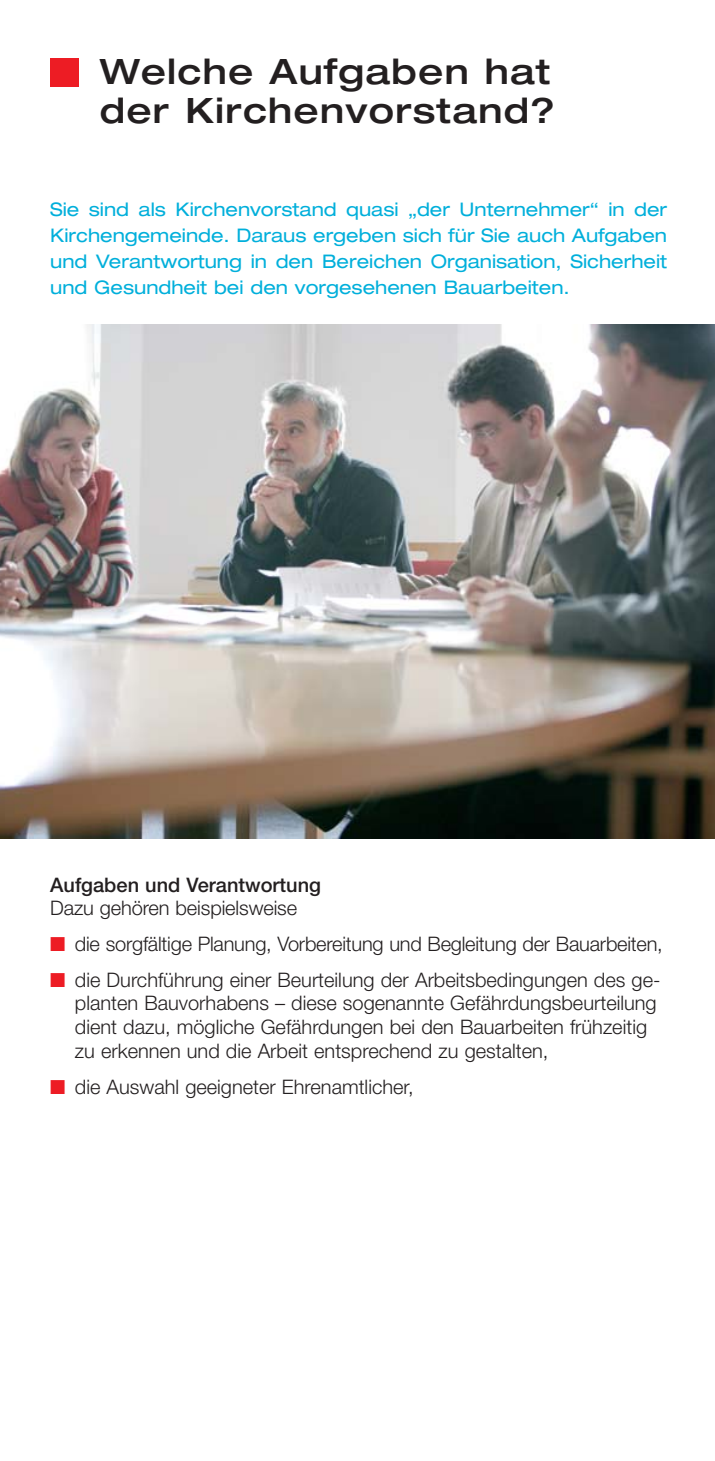
<style>
.page{position:relative;width:715px;height:1461px;background:#fff}
.page>*{position:absolute;margin:0;border:0;box-sizing:border-box;transform-origin:0 0}
.t1{font:500 expanded 35px/38.8px "Helvetica Neue";letter-spacing:.035em;color:#231f20}
.t2{font:300 20px/23.8px "Helvetica Neue";color:#231f20}
.t3{font:500 20px "Helvetica Neue";color:#231f20}
.t4{font:expanded 18.75px/26px "Helvetica Neue";color:#00afdb;text-align:justify}
.s1{color:#ed1c24}
</style>
<div class="page">
<img style="left:0;top:58px;width:714px;height:781px">
<h1 class="t1" style="left:100px;top:55px;width:456px">Welche Aufgaben hat der Kirchenvorstand?</h1>
<p class="t4" style="left:50px;top:198px;width:618px">Sie sind als Kirchenvorstand quasi „der Unternehmer“ in der Kir chengemeinde. Daraus ergeben sich für Sie auch Auf ga ben und Verantwortung in den Bereichen Organisation, Sicherheit und Ge sund heit bei den vorgesehenen Bauarbeiten.</p>
<p class="t3" style="left:50px;top:877px;width:272px">Aufgaben und Verantwortung</p>
<p class="t2" style="left:50px;top:898px;width:248px">Dazu gehören beispielsweise</p>
<p class="t2" style="left:50px;top:933px;width:614px"><span class="s1">■</span> die sorgfältige Planung, Vorbereitung und Begleitung der Bauarbeiten,</p>
<p class="t2" style="left:75px;top:969px;width:587px;text-indent:-25px"><span class="s1">■</span> die Durchführung einer Beurteilung der Arbeitsbedingungen des ge - planten Bauvorhabens – diese sogenannte Gefähr dungs be ur tei lung dient dazu, mögliche Gefährdungen bei den Bau arbeiten frühzeitig zu erkennen und die Arbeit entsprechend zu gestalten,</p>
<p class="t2" style="left:50px;top:1076px;width:365px"><span class="s1">■</span> die Auswahl geeigneter Ehrenamtlicher,</p>
</div>
